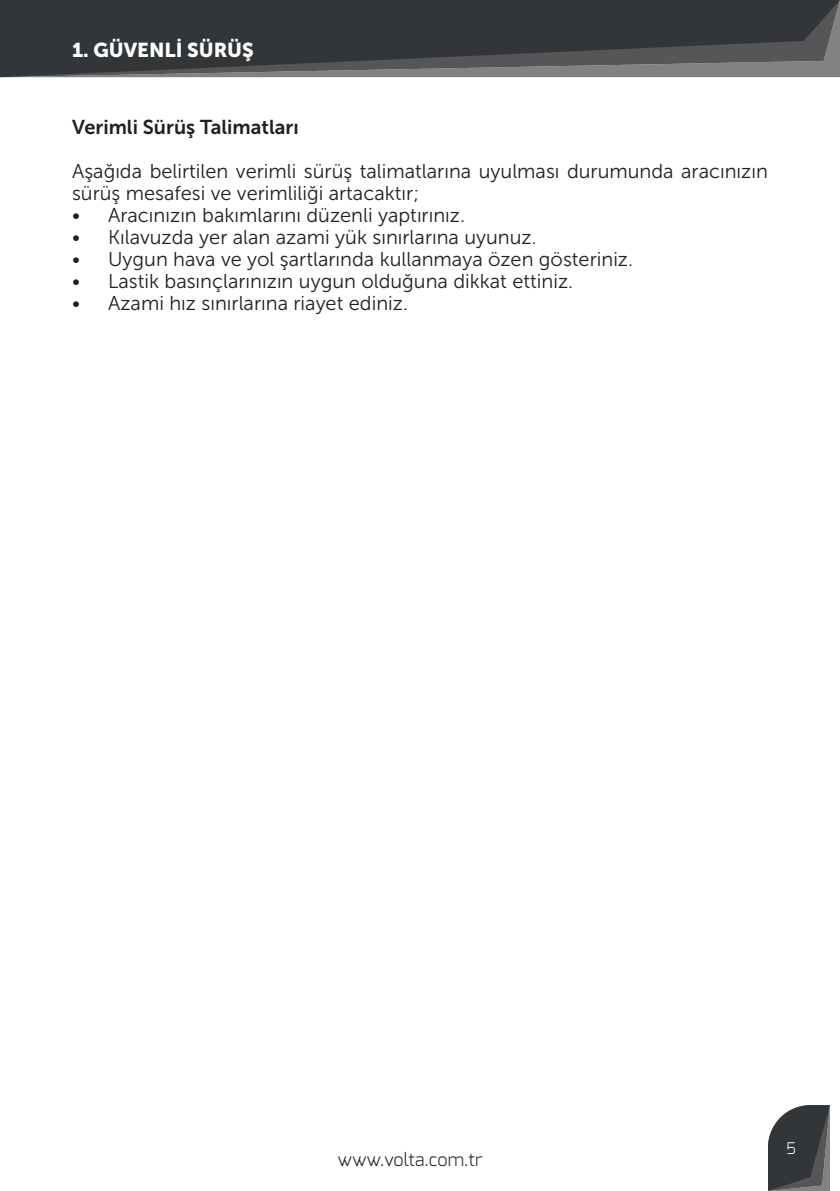
<style>
.page{position:relative;width:840px;height:1191px;background:#fff}
.page>*{position:absolute;margin:0;border:0;box-sizing:border-box;transform-origin:0 0}
.t1{font:20px/22px "Museo Sans 300";color:#231f20}
.t2{font:20px "Museo Sans 700";color:#231f20}
.t3{font:20px "Museo Sans 900";color:#fff}
.t4{font:300 18px "Exo";color:#231f20}
.t5{font:300 16px "Exo";color:#fff}
</style>
<div class="page">
<svg style="left:768px;top:1105px;width:61px;height:86px;background:#4e5051"></svg>
<svg style="left:0;top:0;width:839px;height:77px;background:#414345"></svg>
<p class="t3" style="left:72px;top:39px;width:183px">1. GÜVENLİ SÜRÜŞ</p>
<p class="t2" style="left:72px;top:116px;width:228px">Verimli Sürüş Talimatları</p>
<p class="t1" style="left:72px;top:160px;width:697px">Aşağıda belirtilen verimli sürüş talimatlarına uyulması durumunda aracınızın sürüş mesafesi ve verimliliği artacaktır;</p>
<p class="t1" style="left:72px;top:204px;width:394px">• Aracınızın bakımlarını düzenli yaptırınız.</p>
<p class="t1" style="left:72px;top:226px;width:466px">• Kılavuzda yer alan azami yük sınırlarına uyunuz.</p>
<p class="t1" style="left:72px;top:248px;width:562px">• Uygun hava ve yol şartlarında kullanmaya özen gösteriniz.</p>
<p class="t1" style="left:72px;top:270px;width:502px">• Lastik basınçlarınızın uygun olduğuna dikkat ettiniz.</p>
<p class="t1" style="left:72px;top:292px;width:337px">• Azami hız sınırlarına riayet ediniz.</p>
<p class="t4" style="left:338px;top:1147px;width:146px">www.volta.com.tr</p>
<p class="t5" style="left:785px;top:1138px;width:11px">5</p>
</div>
